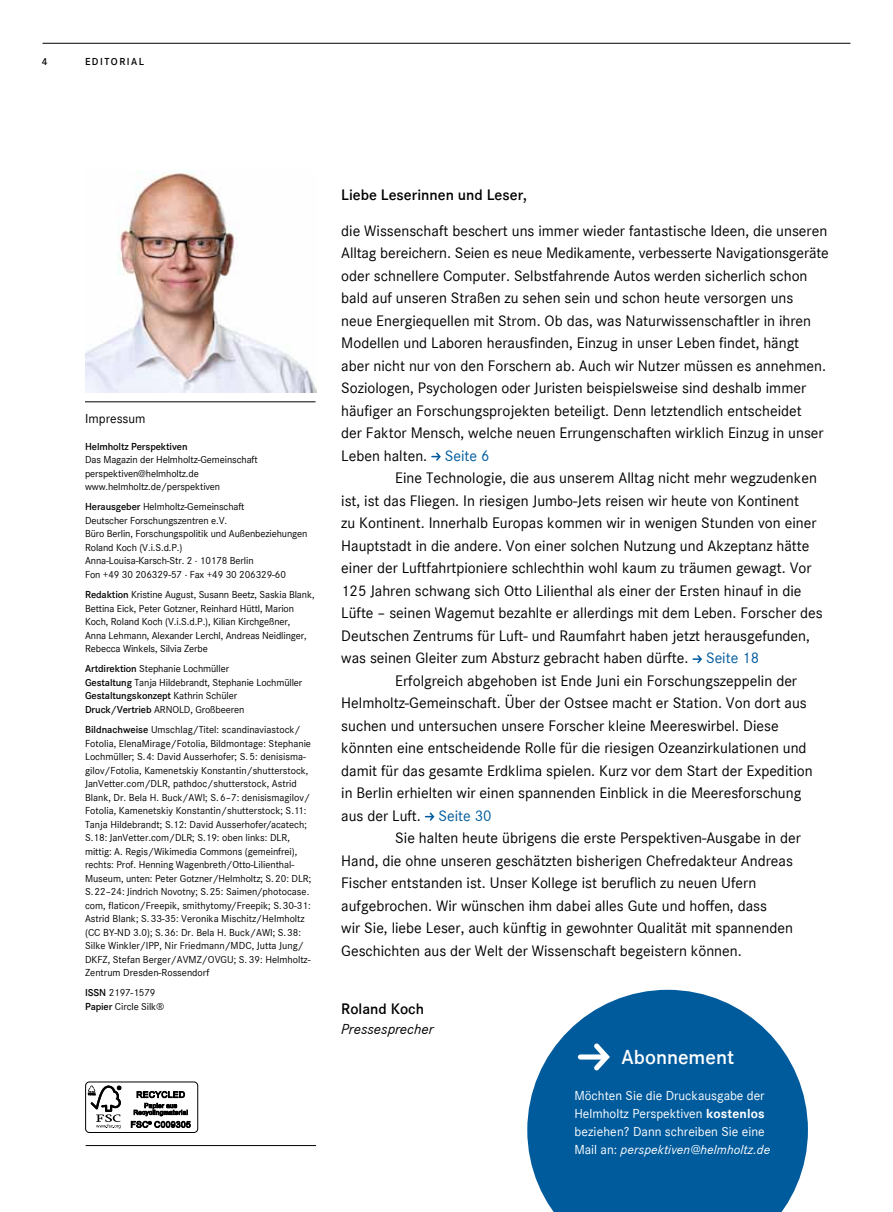
<style>
.page{position:relative;width:893px;height:1212px;background:#fff}
.page>*{position:absolute;margin:0;border:0;box-sizing:border-box;transform-origin:0 0}
.t1{font:600 21px "Corporate S";color:#fff}
.t2{font:15.75px/22.5px "Corporate S";color:#000}
.t3{font:600 15.75px "Corporate S";color:#000}
.t4{font:italic 15px "Corporate S";color:#000}
.t5{font:13.5px/18px "Corporate S";color:#fff}
.t6{font:13.5px "Corporate S";color:#000}
.t7{font:10.5px/13.5px "Corporate S";letter-spacing:-.005em;color:#000}
.t8{font:600 10.5px "Corporate S";letter-spacing:-.01em;color:#000}
.t9{font:600 10.5px "Corporate S";letter-spacing:.14em;color:#000}
.s1{font-weight:600}
.s2{color:#005b9d}
.s3{font-weight:700}
.s4{font-style:italic}
</style>
<div class="page">
<hr style="left:43px;top:43px;width:807px;height:1px;background:#000">
<hr style="left:86px;top:1145px;width:230px;height:1px;background:#000">
<svg style="left:527px;top:990px;width:281px;height:222px;fill:#005b9d"></svg>
<svg style="left:578px;top:1043px;width:32px;height:28px"></svg>
<div style="left:85px;top:1082px;width:113px;height:51px;border:1px solid #000;border-radius:4px"></div>
<svg style="left:88px;top:1085px;width:33px;height:43px"></svg>
<svg style="left:131px;top:1091px;width:60px;height:37px"></svg>
<hr style="left:85px;top:401px;width:230px;height:1px;background:#000">
<svg style="left:431px;top:452px;width:10px;height:9px"></svg>
<svg style="left:692px;top:655px;width:10px;height:8px"></svg>
<svg style="left:425px;top:812px;width:9px;height:9px"></svg>
<img style="left:85px;top:171px;width:231px;height:221px">
<p class="t8" style="left:42px;top:54px;width:7px">4</p>
<p class="t9" style="left:85px;top:54px;width:60px">Editorial</p>
<p class="t6" style="left:85px;top:410px;width:62px">Impressum</p>
<p class="t8" style="left:85px;top:439px;width:104px">Helmholtz Perspektiven</p>
<p class="t7" style="left:85px;top:452px;width:174px">Das Magazin der Helmholtz-Gemeinschaft perspektiven@helmholtz.de www.helmholtz.de/perspektiven</p>
<p class="t7" style="left:85px;top:500px;width:224px"><span class="s1">Herausgeber</span> Helmholtz-Gemeinschaft<br>Deutscher Forschungszentren e.V.<br>Büro Berlin, Forschungspolitik und Außenbeziehungen Roland Koch (V.i.S.d.P.)<br>Anna-Louisa-Karsch-Str. 2 · 10178 Berlin<br>Fon +49 30 206329-57 · Fax +49 30 206329-60</p>
<p class="t7" style="left:85px;top:587px;width:231px"><span class="s1">Redaktion</span> Kristine August, Susann Beetz, Saskia Blank, Bettina Eick, Peter Gotzner, Reinhard Hüttl, Marion Koch, Roland Koch (V.i.S.d.P.), Kilian Kirchgeßner,<br>Anna Lehmann, Alexander Lerchl, Andreas Neidlinger, Rebecca Winkels, Silvia Zerbe</p>
<p class="t7" style="left:85px;top:662px;width:219px"><span class="s1">Artdirektion</span> Stephanie Lochmüller<br><span class="s1">Gestaltung</span> Tanja Hildebrandt, Stephanie Lochmüller <span class="s1">Gestaltungskonzept</span> Kathrin Schüler <span class="s1">Druck/Vertrieb</span> ARNOLD, Großbeeren</p>
<p class="t7" style="left:85px;top:722px;width:228px"><span class="s1">Bildnachweise</span> Umschlag/Titel: scandinaviastock/ Fotolia, ElenaMirage/Fotolia, Bildmontage: Stephanie Lochmüller; S.4: David Ausserhofer; S. 5: denisisma&shy;gilov/Fotolia, Kamenetskiy Konstantin/shutterstock, JanVetter.com/DLR, pathdoc/shutterstock, Astrid Blank, Dr. Bela H. Buck/AWI; S. 6–7: denisismagilov/ Fotolia, Kamenetskiy Konstantin/shutterstock; S.11:<br>Tanja Hildebrandt; S.12: David Ausserhofer/acatech; S.18: JanVetter.com/DLR; S.19: oben links: DLR, mittig: A. Regis/Wikimedia Commons (gemeinfrei), rechts: Prof. Henning Wagenbreth/Otto-Lilienthal-Museum, unten: Peter Gotzner/Helmholtz; S. 20: DLR; S.22–24: Jindrich Novotny; S. 25: Saimen/photocase. com, flaticon/Freepik, smithytomy/Freepik; S. 30-31:<br>Astrid Blank; S. 33-35: Veronika Mischitz/Helmholtz (CC BY-ND 3.0); S. 36: Dr. Bela H. Buck/AWI; S. 38:<br>Silke Winkler/IPP, Nir Friedmann/MDC, Jutta Jung/ DKFZ, Stefan Berger/AVMZ/OVGU; S. 39: Helmholtz-Zentrum Dresden-Rossendorf</p>
<p class="t8" style="left:85px;top:986px;width:2px">ISSN</p>
<p class="t7" style="left:85px;top:986px;width:81px;text-indent:24px">2197-1579<br><span class="s1">Papier</span> Circle Silk®</p>
<p class="t3" style="left:341px;top:184px;width:187px">Liebe Leserinnen und Leser,</p>
<p class="t2" style="left:341px;top:219px;width:489px">die Wissenschaft beschert uns immer wieder fantastische Ideen, die unseren Alltag bereichern. Seien es neue Medikamente, verbesserte Navigationsgeräte oder schnellere Computer. Selbstfahrende Autos werden sicherlich schon bald auf unseren Straßen zu sehen sein und schon heute versorgen uns<br>neue Energiequellen mit Strom. Ob das, was Naturwissenschaftler in ihren Modellen und Laboren herausfinden, Einzug in unser Leben findet, hängt aber nicht nur von den Forschern ab. Auch wir Nutzer müssen es annehmen.<br>Soziologen, Psychologen oder Juristen beispielsweise sind deshalb immer häufiger an Forschungsprojekten beteiligt. Denn letztendlich entscheidet<br>der Faktor Mensch, welche neuen Errungenschaften wirklich Einzug in unser Leben halten. <span class="s2">Seite 6</span></p>
<p class="t2" style="left:395px;top:466px;width:423px">Eine Technologie, die aus unserem Alltag nicht mehr wegzudenken</p>
<p class="t2" style="left:341px;top:489px;width:459px">ist, ist das Fliegen. In riesigen Jumbo-Jets reisen wir heute von Kontinent</p>
<p class="t2" style="left:341px;top:511px;width:477px">zu Kontinent. Innerhalb Europas kommen wir in wenigen Stunden von einer</p>
<p class="t2" style="left:341px;top:534px;width:470px">Hauptstadt in die andere. Von einer solchen Nutzung und Akzeptanz hätte</p>
<p class="t2" style="left:341px;top:556px;width:472px">einer der Luftfahrtpioniere schlechthin wohl kaum zu träumen gewagt. Vor</p>
<p class="t2" style="left:341px;top:579px;width:462px">125 Jahren schwang sich Otto Lilienthal als einer der Ersten hinauf in die</p>
<p class="t2" style="left:341px;top:601px;width:483px">Lüfte – seinen Wagemut bezahlte er allerdings mit dem Leben. Forscher des</p>
<p class="t2" style="left:341px;top:624px;width:470px">Deutschen Zentrums für Luft- und Raumfahrt haben jetzt herausgefunden,</p>
<p class="t2" style="left:341px;top:646px;width:419px">was seinen Gleiter zum Absturz gebracht haben dürfte. <span class="s2">Seite 18</span></p>
<p class="t2" style="left:395px;top:669px;width:403px">Erfolgreich abgehoben ist Ende Juni ein Forschungszeppelin der</p>
<p class="t2" style="left:341px;top:691px;width:467px">Helmholtz-Gemeinschaft. Über der Ostsee macht er Station. Von dort aus</p>
<p class="t2" style="left:341px;top:714px;width:439px">suchen und untersuchen unsere Forscher kleine Meereswirbel. Diese</p>
<p class="t2" style="left:341px;top:736px;width:467px">könnten eine entscheidende Rolle für die riesigen Ozeanzirkulationen und</p>
<p class="t2" style="left:341px;top:759px;width:473px">damit für das gesamte Erdklima spielen. Kurz vor dem Start der Expedition</p>
<p class="t2" style="left:341px;top:781px;width:462px">in Berlin erhielten wir einen spannenden Einblick in die Meeresforschung</p>
<p class="t2" style="left:341px;top:804px;width:152px">aus der Luft. <span class="s2">Seite 30</span></p>
<p class="t2" style="left:395px;top:826px;width:407px">Sie halten heute übrigens die erste Perspektiven-Ausgabe in der</p>
<p class="t2" style="left:341px;top:849px;width:453px">Hand, die ohne unseren geschätzten bisherigen Chefredakteur Andreas</p>
<p class="t2" style="left:341px;top:871px;width:417px">Fischer entstanden ist. Unser Kollege ist beruflich zu neuen Ufern</p>
<p class="t2" style="left:341px;top:894px;width:427px">aufgebrochen. Wir wünschen ihm dabei alles Gute und hoffen, dass</p>
<p class="t2" style="left:341px;top:916px;width:453px">wir Sie, liebe Leser, auch künftig in gewohnter Qualität mit spannenden</p>
<p class="t2" style="left:341px;top:939px;width:402px">Geschichten aus der Welt der Wissenschaft begeistern können.</p>
<p class="t3" style="left:341px;top:998px;width:84px">Roland Koch</p>
<p class="t4" style="left:341px;top:1019px;width:94px">Pressesprecher</p>
<h1 class="t1" style="left:622px;top:1042px;width:114px">Abonnement</h1>
<p class="t5" style="left:574px;top:1086px;width:197px">Möchten Sie die Druckausgabe der Helmholtz Perspektiven <span class="s3">kostenlos </span>beziehen? Dann schreiben Sie eine Mail an: <span class="s4">perspektiven@helmholtz.de</span></p>
</div>
